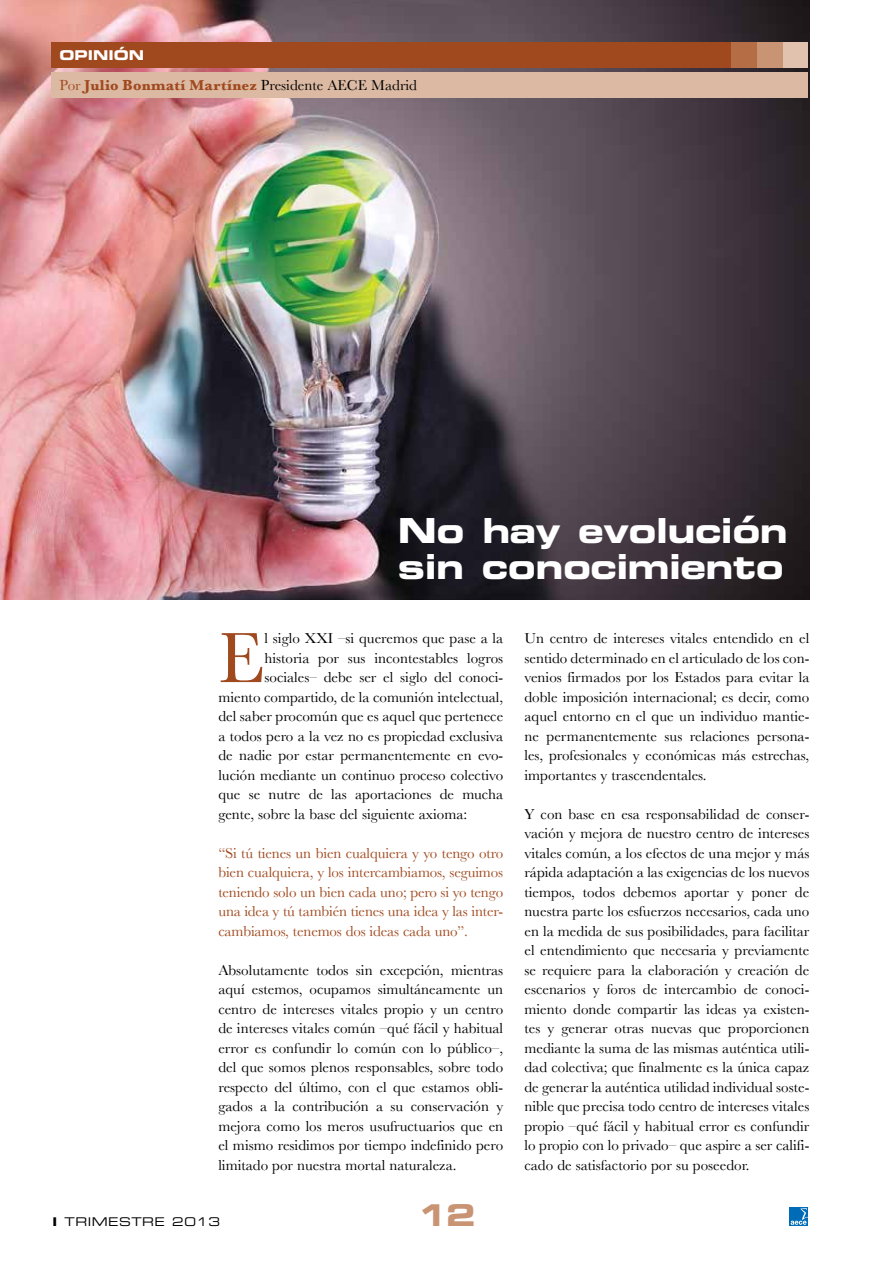
<style>
.page{position:relative;width:893px;height:1263px;background:#fff}
.page>*{position:absolute;margin:0;border:0;box-sizing:border-box;transform-origin:0 0}
.t1{font:73.95px "Baskerville";color:#a0491e}
.t2{font:34.5px/36px "Eurostile LT Std Bold Ex 2";letter-spacing:-.015em;color:#fff}
.t3{font:30px "Eurostile LT Std Bold Ex 2";color:#c89474}
.t4{font:15px/19.5px "Baskerville";color:#000;text-align:justify}
.t5{font:15px/19.5px "Baskerville";letter-spacing:-.01em;color:#a0491e;text-align:justify}
.t6{font:700 15px "Baskerville";letter-spacing:.02em;color:#a0491e}
.t7{font:13.5px "Eurostile LT Std Bold Ex 2";color:#fff}
.t8{font:12px "Eurostile LT Std Ex 2";letter-spacing:.04em;color:#000}
.s1{font-weight:400}
.s2{font-weight:400;color:#000}
.s3{font-family:"Eurostile LT Std Bold Ex 2"}
</style>
<div class="page">
<svg style="left:789px;top:1207px;width:19px;height:19px"></svg>
<svg style="left:791px;top:1208px;width:17px;height:17px"></svg>
<img style="left:0;top:0;width:809px;height:600px">
<div style="left:51px;top:43px;width:757px;height:25px;background:#a0491e"></div>
<div style="left:782px;top:43px;width:26px;height:25px;background:#e0c2ae"></div>
<div style="left:757px;top:43px;width:25px;height:25px;background:#c89474"></div>
<div style="left:731px;top:43px;width:26px;height:25px;background:#b46d44"></div>
<div style="left:51px;top:73px;width:757px;height:25px;background:#dbb9a2"></div>
<p class="t7" style="left:60px;top:46px;width:86px">OPINIÓN</p>
<p class="t6" style="left:60px;top:77px;width:359px"><span class="s1">Por</span> Julio Bonmatí Martínez <span class="s2">Presidente AECE Madrid</span></p>
<h2 class="t2" style="left:398px;top:512px;width:392px">No hay evolución sin conocimiento</h2>
<h1 class="t1" style="left:218px;top:614px;width:48px">E</h1>
<p class="t4" style="left:265px;top:628px;width:240px">l siglo XXI –si queremos que pase a la</p>
<p class="t4" style="left:265px;top:648px;width:240px">historia por sus incontestables logros</p>
<p class="t4" style="left:265px;top:667px;width:240px">sociales– debe ser el siglo del conoci-</p>
<p class="t4" style="left:218px;top:687px;width:286px">miento compartido, de la comunión intelectual,</p>
<p class="t4" style="left:218px;top:706px;width:286px">del saber procomún que es aquel que pertenece</p>
<p class="t4" style="left:218px;top:726px;width:286px">a todos pero a la vez no es propiedad exclusiva</p>
<p class="t4" style="left:218px;top:745px;width:286px">de nadie por estar permanentemente en evo-</p>
<p class="t4" style="left:218px;top:765px;width:286px">lución mediante un continuo proceso colectivo</p>
<p class="t4" style="left:218px;top:784px;width:286px">que se nutre de las aportaciones de mucha</p>
<p class="t4" style="left:218px;top:804px;width:250px">gente, sobre la base del siguiente axioma:</p>
<p class="t5" style="left:218px;top:843px;width:286px">“Si tú tienes un bien cualquiera y yo tengo otro bien cualquiera, y los intercambiamos, seguimos teniendo solo un bien cada uno; pero si yo tengo una idea y tú también tienes una idea y las inter&shy;cambiamos, tenemos dos ideas cada uno”.</p>
<p class="t4" style="left:218px;top:960px;width:286px">Absolutamente todos sin excepción, mientras aquí estemos, ocupamos simultáneamente un centro de intereses vitales propio y un centro de intereses vitales común –qué fácil y habitual error es confundir lo común con lo público–, del que somos plenos responsables, sobre todo respecto del último, con el que estamos obli&shy;gados a la contribución a su conservación y mejora como los meros usufructuarios que en el mismo residimos por tiempo indefinido pero limitado por nuestra mortal naturaleza.</p>
<p class="t8" style="left:53px;top:1214px;width:169px"><span class="s3">I</span> TRIMESTRE 2013</p>
<h3 class="t3" style="left:417px;top:1194px;width:60px">12</h3>
<p class="t4" style="left:524px;top:628px;width:286px">Un centro de intereses vitales entendido en el sentido determinado en el articulado de los con&shy;venios firmados por los Estados para evitar la doble imposición internacional; es decir, como aquel entorno en el que un individuo mantie&shy;ne permanentemente sus relaciones persona&shy;les, profesionales y económicas más estrechas, importantes y trascendentales.</p>
<p class="t4" style="left:524px;top:804px;width:286px">Y con base en esa responsabilidad de conser&shy;vación y mejora de nuestro centro de intereses vitales común, a los efectos de una mejor y más rápida adaptación a las exigencias de los nuevos tiempos, todos debemos aportar y poner de nuestra parte los esfuerzos necesarios, cada uno en la medida de sus posibilidades, para facilitar el entendimiento que necesaria y previamente se requiere para la elaboración y creación de escenarios y foros de intercambio de conoci&shy;miento donde compartir las ideas ya existen&shy;tes y generar otras nuevas que proporcionen mediante la suma de las mismas auténtica utili&shy;dad colectiva; que finalmente es la única capaz de generar la auténtica utilidad individual soste&shy;nible que precisa todo centro de intereses vitales propio –qué fácil y habitual error es confundir lo propio con lo privado– que aspire a ser califi&shy;cado de satisfactorio por su poseedor.</p>
</div>
